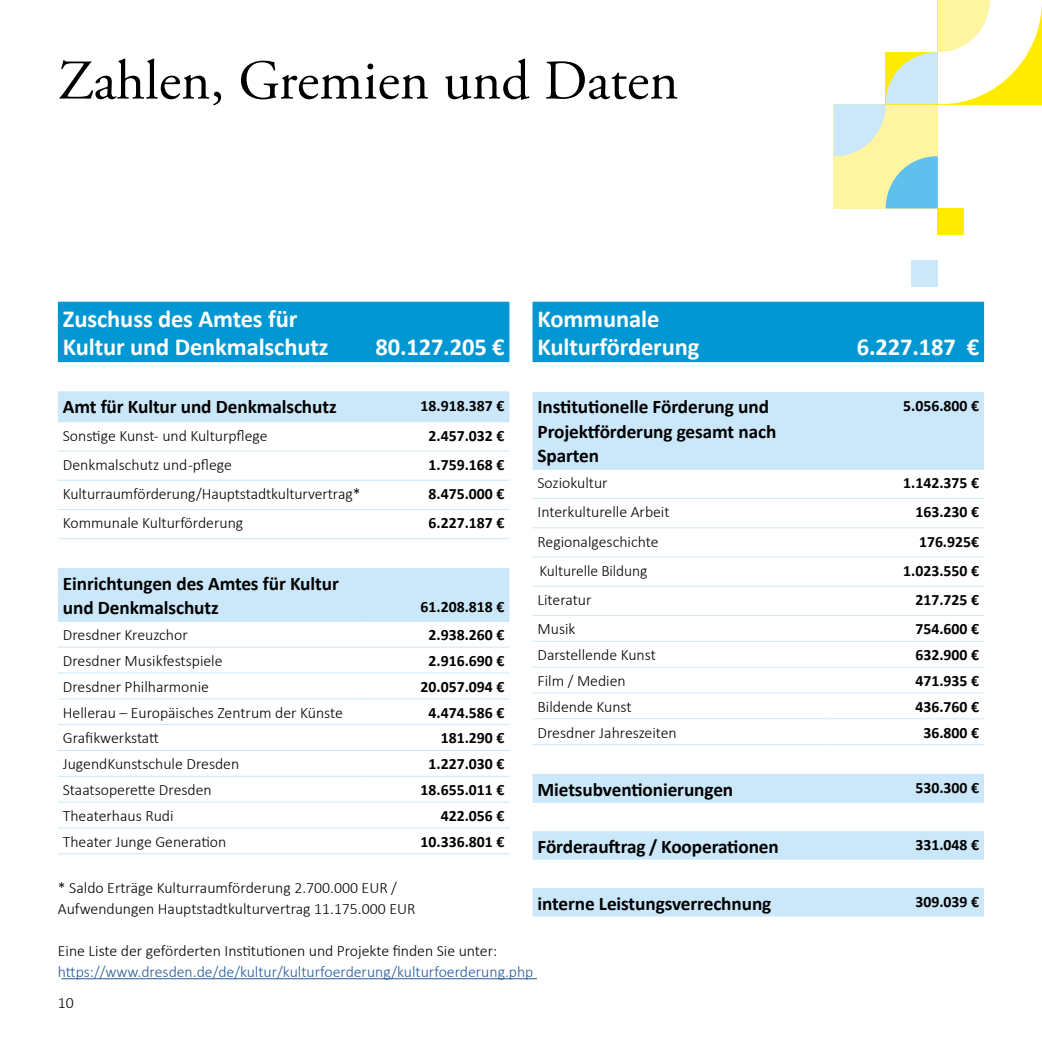
<style>
.page{position:relative;width:1042px;height:1042px;background:#fff}
.page>*{position:absolute;margin:0;border:0;box-sizing:border-box;transform-origin:0 0}
.t1{font:56px "Adobe Garamond Pro";color:#000}
.t2{font:700 24.5px/28px "Calibri";letter-spacing:-.005em;color:#fff}
.t3{font:700 19.25px/24.5px "Calibri";letter-spacing:-.005em;color:#000}
.t4{font:300 15.75px/21px "Calibri";color:#000}
.t5{font:700 15.75px "Calibri";color:#000}
.t6{font:300 15.75px "Calibri";color:#275b9b}
</style>
<div class="page">
<div style="left:58px;top:302px;width:451px;height:60px;background:#0097d2"></div>
<svg style="left:58px;top:392px;width:451px;height:229px"></svg>
<hr style="left:58px;top:621px;width:302px;height:1px;background:#cbe7fa">
<hr style="left:360px;top:621px;width:149px;height:1px;background:#cbe7fa">
<hr style="left:58px;top:647px;width:302px;height:1px;background:#cbe7fa">
<hr style="left:360px;top:647px;width:149px;height:1px;background:#cbe7fa">
<hr style="left:58px;top:672px;width:302px;height:1px;background:#cbe7fa">
<hr style="left:360px;top:672px;width:149px;height:1px;background:#cbe7fa">
<hr style="left:58px;top:698px;width:302px;height:1px;background:#cbe7fa">
<hr style="left:360px;top:698px;width:149px;height:1px;background:#cbe7fa">
<hr style="left:58px;top:724px;width:302px;height:1px;background:#cbe7fa">
<hr style="left:360px;top:724px;width:149px;height:1px;background:#cbe7fa">
<hr style="left:58px;top:750px;width:302px;height:1px;background:#cbe7fa">
<hr style="left:360px;top:750px;width:149px;height:1px;background:#cbe7fa">
<hr style="left:58px;top:776px;width:302px;height:1px;background:#cbe7fa">
<hr style="left:360px;top:776px;width:149px;height:1px;background:#cbe7fa">
<hr style="left:58px;top:801px;width:302px;height:1px;background:#cbe7fa">
<hr style="left:360px;top:801px;width:149px;height:1px;background:#cbe7fa">
<hr style="left:58px;top:827px;width:302px;height:1px;background:#cbe7fa">
<hr style="left:360px;top:827px;width:149px;height:1px;background:#cbe7fa">
<hr style="left:58px;top:853px;width:302px;height:1px;background:#cbe7fa">
<hr style="left:360px;top:853px;width:149px;height:1px;background:#cbe7fa">
<hr style="left:58px;top:391px;width:302px;height:1px;background:#cbe7fa">
<hr style="left:360px;top:391px;width:149px;height:1px;background:#cbe7fa">
<hr style="left:58px;top:421px;width:302px;height:1px;background:#cbe7fa">
<hr style="left:360px;top:421px;width:149px;height:1px;background:#cbe7fa">
<hr style="left:58px;top:450px;width:302px;height:1px;background:#cbe7fa">
<hr style="left:360px;top:450px;width:149px;height:1px;background:#cbe7fa">
<hr style="left:58px;top:480px;width:302px;height:1px;background:#cbe7fa">
<hr style="left:360px;top:480px;width:149px;height:1px;background:#cbe7fa">
<hr style="left:58px;top:509px;width:302px;height:1px;background:#cbe7fa">
<hr style="left:360px;top:509px;width:149px;height:1px;background:#cbe7fa">
<hr style="left:58px;top:538px;width:302px;height:1px;background:#cbe7fa">
<hr style="left:360px;top:538px;width:149px;height:1px;background:#cbe7fa">
<hr style="left:58px;top:568px;width:302px;height:1px;background:#cbe7fa">
<hr style="left:360px;top:568px;width:149px;height:1px;background:#cbe7fa">
<div style="left:532px;top:302px;width:452px;height:60px;background:#0097d2"></div>
<svg style="left:532px;top:392px;width:452px;height:524px"></svg>
<hr style="left:532px;top:774px;width:293px;height:1px;background:#cbe7fa">
<hr style="left:825px;top:774px;width:159px;height:1px;background:#cbe7fa">
<hr style="left:532px;top:469px;width:293px;height:1px;background:#cbe7fa">
<hr style="left:825px;top:469px;width:159px;height:1px;background:#cbe7fa">
<hr style="left:532px;top:498px;width:293px;height:1px;background:#cbe7fa">
<hr style="left:825px;top:498px;width:159px;height:1px;background:#cbe7fa">
<hr style="left:532px;top:527px;width:293px;height:1px;background:#cbe7fa">
<hr style="left:825px;top:527px;width:159px;height:1px;background:#cbe7fa">
<hr style="left:532px;top:556px;width:293px;height:1px;background:#cbe7fa">
<hr style="left:825px;top:556px;width:159px;height:1px;background:#cbe7fa">
<hr style="left:532px;top:586px;width:293px;height:1px;background:#cbe7fa">
<hr style="left:825px;top:586px;width:159px;height:1px;background:#cbe7fa">
<hr style="left:532px;top:615px;width:293px;height:1px;background:#cbe7fa">
<hr style="left:825px;top:615px;width:159px;height:1px;background:#cbe7fa">
<hr style="left:532px;top:641px;width:293px;height:1px;background:#cbe7fa">
<hr style="left:825px;top:641px;width:159px;height:1px;background:#cbe7fa">
<hr style="left:532px;top:667px;width:293px;height:1px;background:#cbe7fa">
<hr style="left:825px;top:667px;width:159px;height:1px;background:#cbe7fa">
<hr style="left:532px;top:692px;width:293px;height:1px;background:#cbe7fa">
<hr style="left:825px;top:692px;width:159px;height:1px;background:#cbe7fa">
<hr style="left:532px;top:718px;width:293px;height:1px;background:#cbe7fa">
<hr style="left:825px;top:718px;width:159px;height:1px;background:#cbe7fa">
<hr style="left:532px;top:744px;width:293px;height:1px;background:#cbe7fa">
<hr style="left:825px;top:744px;width:159px;height:1px;background:#cbe7fa">
<svg style="left:833px;top:0;width:209px;height:208px"></svg>
<div style="left:938px;top:208px;width:26px;height:26px;background:#ffeb00"></div>
<div style="left:911px;top:260px;width:26px;height:26px;background:#cbe7fa"></div>
<hr style="left:61px;top:978px;width:476px;height:1px;background:#275b9b">
<h1 class="t1" style="left:58px;top:47px;width:622px">Zahlen, Gremien und Daten</h1>
<h2 class="t2" style="left:63px;top:305px;width:267px">Zuschuss des Amtes für<br>Kultur und Denkmalschutz</h2>
<h2 class="t2" style="left:375px;top:333px;width:131px">80.127.205 €</h2>
<h2 class="t2" style="left:537px;top:305px;width:164px">Kommunale<br>Kulturförderung</h2>
<h2 class="t2" style="left:857px;top:333px;width:124px">6.227.187 €</h2>
<p class="t3" style="left:63px;top:395px;width:275px">Amt für Kultur und Denkmalschutz</p>
<p class="t5" style="left:421px;top:395px;width:85px">18.918.387 €</p>
<p class="t4" style="left:63px;top:425px;width:206px">Sonstige Kunst- und Kulturpflege</p>
<p class="t5" style="left:429px;top:425px;width:77px">2.457.032 €</p>
<p class="t4" style="left:63px;top:454px;width:170px">Denkmalschutz und -pflege</p>
<p class="t5" style="left:429px;top:454px;width:77px">1.759.168 €</p>
<p class="t4" style="left:63px;top:483px;width:299px">Kulturraumförderung/Hauptstadtkulturvertrag*</p>
<p class="t5" style="left:429px;top:484px;width:77px">8.475.000 €</p>
<p class="t4" style="left:63px;top:512px;width:182px">Kommunale Kulturförderung</p>
<p class="t5" style="left:429px;top:513px;width:77px">6.227.187 €</p>
<p class="t3" style="left:63px;top:571px;width:277px">Einrichtungen des Amtes für Kultur und Denkmalschutz</p>
<p class="t5" style="left:421px;top:596px;width:85px">61.208.818 €</p>
<p class="t4" style="left:63px;top:624px;width:126px">Dresdner Kreuzchor</p>
<p class="t5" style="left:429px;top:625px;width:77px">2.938.260 €</p>
<p class="t4" style="left:63px;top:650px;width:161px">Dresdner Musikfestspiele</p>
<p class="t5" style="left:429px;top:651px;width:77px">2.916.690 €</p>
<p class="t4" style="left:63px;top:676px;width:148px">Dresdner Philharmonie</p>
<p class="t5" style="left:421px;top:676px;width:85px">20.057.094 €</p>
<p class="t4" style="left:63px;top:702px;width:281px">Hellerau – Europäisches Zentrum der Künste</p>
<p class="t5" style="left:429px;top:702px;width:77px">4.474.586 €</p>
<p class="t4" style="left:63px;top:727px;width:98px">Grafikwerkstatt</p>
<p class="t5" style="left:441px;top:728px;width:65px">181.290 €</p>
<p class="t4" style="left:63px;top:753px;width:178px">JugendKunstschule Dresden</p>
<p class="t5" style="left:429px;top:754px;width:77px">1.227.030 €</p>
<p class="t4" style="left:63px;top:779px;width:150px">Staatsoperette Dresden</p>
<p class="t5" style="left:421px;top:780px;width:85px">18.655.011 €</p>
<p class="t4" style="left:63px;top:805px;width:112px">Theaterhaus Rudi</p>
<p class="t5" style="left:441px;top:805px;width:65px">422.056 €</p>
<p class="t4" style="left:63px;top:831px;width:165px">Theater Junge Generation</p>
<p class="t5" style="left:421px;top:831px;width:85px">10.336.801 €</p>
<p class="t4" style="left:58px;top:877px;width:359px">* Saldo Erträge Kulturraumförderung 2.700.000 EUR /<br>Aufwendungen Hauptstadtkulturvertrag 11.175.000 EUR</p>
<p class="t3" style="left:537px;top:395px;width:240px">Institutionelle Förderung und<br>Projektförderung gesamt nach<br>Sparten</p>
<p class="t5" style="left:903px;top:395px;width:77px">5.056.800 €</p>
<p class="t4" style="left:537px;top:472px;width:72px">Soziokultur</p>
<p class="t5" style="left:903px;top:473px;width:77px">1.142.375 €</p>
<p class="t4" style="left:537px;top:501px;width:134px">Interkulturelle Arbeit</p>
<p class="t5" style="left:915px;top:502px;width:65px">163.230 €</p>
<p class="t4" style="left:537px;top:531px;width:123px">Regionalgeschichte</p>
<p class="t5" style="left:919px;top:531px;width:62px">176.925€</p>
<p class="t4" style="left:539px;top:560px;width:109px">Kulturelle Bildung</p>
<p class="t5" style="left:903px;top:560px;width:77px">1.023.550 €</p>
<p class="t4" style="left:537px;top:589px;width:56px">Literatur</p>
<p class="t5" style="left:915px;top:590px;width:65px">217.725 €</p>
<p class="t4" style="left:537px;top:618px;width:40px">Musik</p>
<p class="t5" style="left:915px;top:619px;width:65px">754.600 €</p>
<p class="t4" style="left:537px;top:644px;width:120px">Darstellende Kunst</p>
<p class="t5" style="left:915px;top:645px;width:65px">632.900 €</p>
<p class="t4" style="left:537px;top:670px;width:90px">Film / Medien</p>
<p class="t5" style="left:915px;top:671px;width:65px">471.935 €</p>
<p class="t4" style="left:537px;top:696px;width:96px">Bildende Kunst</p>
<p class="t5" style="left:915px;top:696px;width:65px">436.760 €</p>
<p class="t4" style="left:537px;top:722px;width:141px">Dresdner Jahreszeiten</p>
<p class="t5" style="left:923px;top:722px;width:57px">36.800 €</p>
<p class="t3" style="left:537px;top:777px;width:197px">Mietsubventionierungen</p>
<p class="t5" style="left:915px;top:778px;width:65px">530.300 €</p>
<p class="t3" style="left:537px;top:834px;width:243px">Förderauftrag / Kooperationen</p>
<p class="t5" style="left:915px;top:835px;width:65px">331.048 €</p>
<p class="t3" style="left:537px;top:891px;width:235px">interne Leistungsverrechnung</p>
<p class="t5" style="left:915px;top:891px;width:65px">309.039 €</p>
<p class="t4" style="left:58px;top:940px;width:441px">Eine Liste der geförderten Institutionen und Projekte finden Sie unter:</p>
<p class="t6" style="left:58px;top:962px;width:477px">https://www.dresden.de/de/kultur/kulturfoerderung/kulturfoerderung.php</p>
<p class="t4" style="left:58px;top:992px;width:17px">10</p>
</div>
